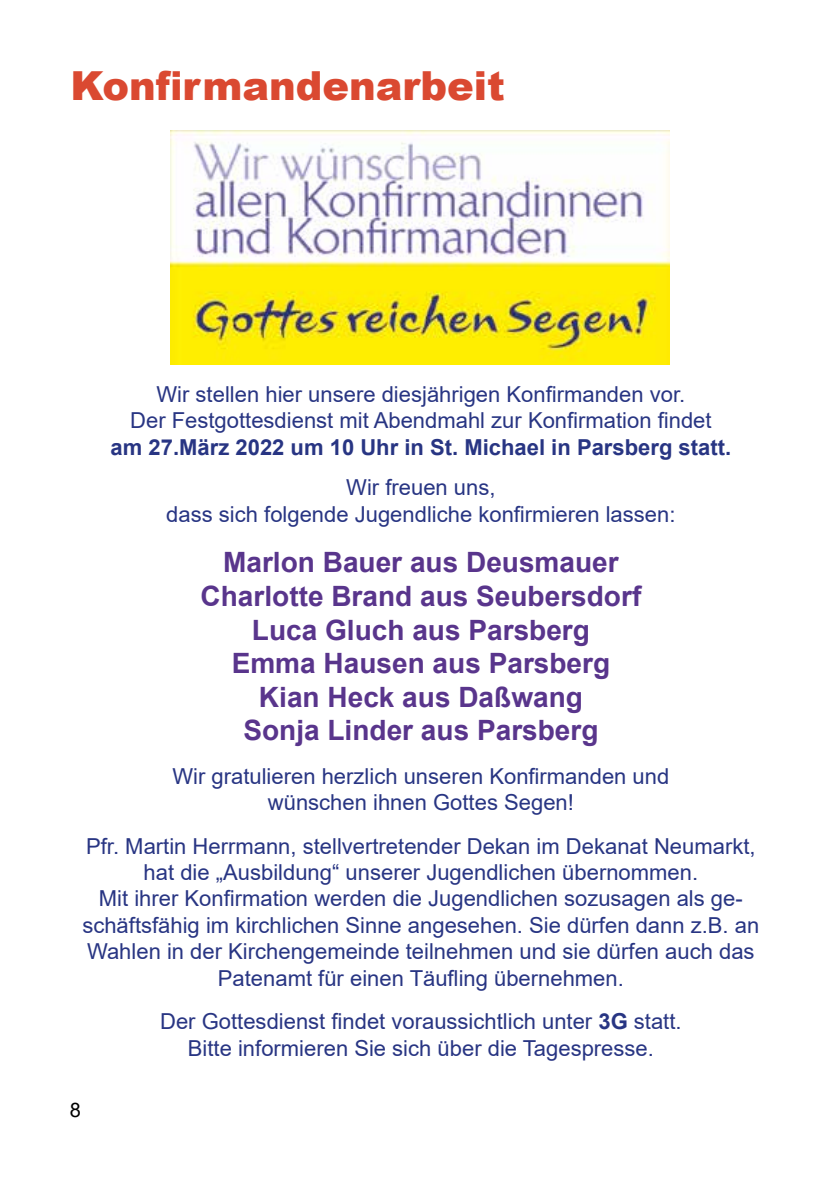
<style>
.page{position:relative;width:840px;height:1191px;background:#fff}
.page>*{position:absolute;margin:0;border:0;box-sizing:border-box;transform-origin:0 0}
.t1{font:900 40px "Arial";color:#da4931}
.t2{font:700 28px/33.6px "Arial";color:#59358c;text-align:center}
.t3{font:22px/26.4px "Arial";color:#283583;text-align:center}
.t4{font:700 22px "Arial";color:#283583}
.t5{font:20px "Arial";color:#000}
.s1{font-weight:700}
</style>
<div class="page">
<img style="left:171px;top:130px;width:498px;height:235px">
<h1 class="t1" style="left:70px;top:56px;width:436px">Konfirmandenarbeit</h1>
<p class="t3" style="left:130px;top:380px;width:582px">Wir stellen hier unsere diesjährigen Konfirmanden vor.<br>Der Festgottesdienst mit Abendmahl zur Konfirmation findet</p>
<p class="t4" style="left:111px;top:431px;width:621px">am 27.März 2022 um 10 Uhr in St. Michael in Parsberg statt.</p>
<p class="t3" style="left:166px;top:474px;width:510px">Wir freuen uns,<br>dass sich folgende Jugendliche konfirmieren lassen:</p>
<p class="t2" style="left:200px;top:546px;width:442px">Marlon Bauer aus Deusmauer<br>Charlotte Brand aus Seubersdorf<br>Luca Gluch aus Parsberg<br>Emma Hausen aus Parsberg<br>Kian Heck aus Daßwang<br>Sonja Linder aus Parsberg</p>
<p class="t3" style="left:172px;top:762px;width:498px">Wir gratulieren herzlich unseren Konfirmanden und wünschen ihnen Gottes Segen!</p>
<p class="t3" style="left:82px;top:832px;width:678px">Pfr. Martin Herrmann, stellvertretender Dekan im Dekanat Neumarkt, hat die „Ausbildung“ unserer Jugendlichen übernommen.<br>Mit ihrer Konfirmation werden die Jugendlichen sozusagen als ge&shy;schäftsfähig im kirchlichen Sinne angesehen. Sie dürfen dann z.B. an Wahlen in der Kirchengemeinde teilnehmen und sie dürfen auch das Patenamt für einen Täufling übernehmen.</p>
<p class="t3" style="left:160px;top:1008px;width:522px">Der Gottesdienst findet voraussichtlich unter <span class="s1">3G</span> statt.<br>Bitte informieren Sie sich über die Tagespresse.</p>
<p class="t5" style="left:70px;top:1095px;width:13px">8</p>
</div>
